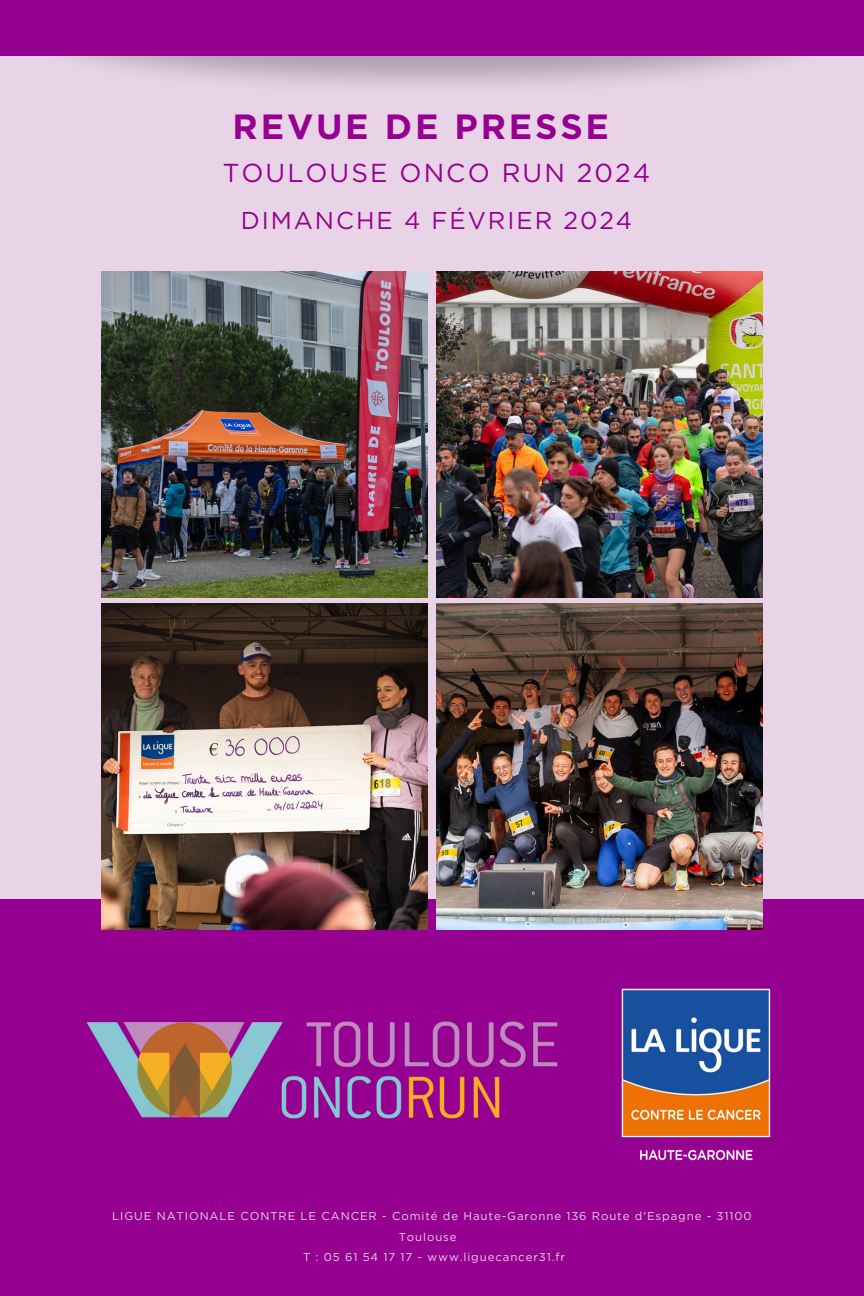
<style>
.page{position:relative;width:864px;height:1296px;background:#e8d3e7}
.page>*{position:absolute;margin:0;border:0;box-sizing:border-box;transform-origin:0 0}
.t1{font:700 35px "Gotham";letter-spacing:.08em;color:#960090}
.t2{font:26px "Gotham";letter-spacing:.08em;color:#960090}
.t3{font:24.3px "Gotham";letter-spacing:.08em;color:#960090}
.t4{font:11.4px "Gotham";letter-spacing:.08em;color:#e8d3e7}
</style>
<div class="page">
<div style="left:0;top:0;width:864px;height:56px;background:#960090"></div>
<div style="left:0;top:899px;width:864px;height:397px;background:#960090"></div>
<img style="left:628px;top:988px;width:143px;height:173px">
<img style="left:102px;top:271px;width:326px;height:326px">
<img style="left:102px;top:604px;width:326px;height:249px">
<img style="left:436px;top:271px;width:326px;height:326px">
<img style="left:436px;top:604px;width:326px;height:326px">
<img style="left:86px;top:853px;width:542px;height:285px">
<p class="t1" style="left:233px;top:105px;width:378px">REVUE DE PRESSE</p>
<p class="t2" style="left:223px;top:157px;width:429px">TOULOUSE ONCO RUN 2024</p>
<p class="t3" style="left:241px;top:205px;width:393px">DIMANCHE 4 FÉVRIER 2024</p>
<p class="t4" style="left:112px;top:1209px;width:641px">LIGUE NATIONALE CONTRE LE CANCER - Comité de Haute-Garonne 136 Route d'Espagne - 31100</p>
<p class="t4" style="left:399px;top:1230px;width:59px">Toulouse</p>
<p class="t4" style="left:303px;top:1250px;width:264px">T : 05 61 54 17 17 - www.liguecancer31.fr</p>
</div>
